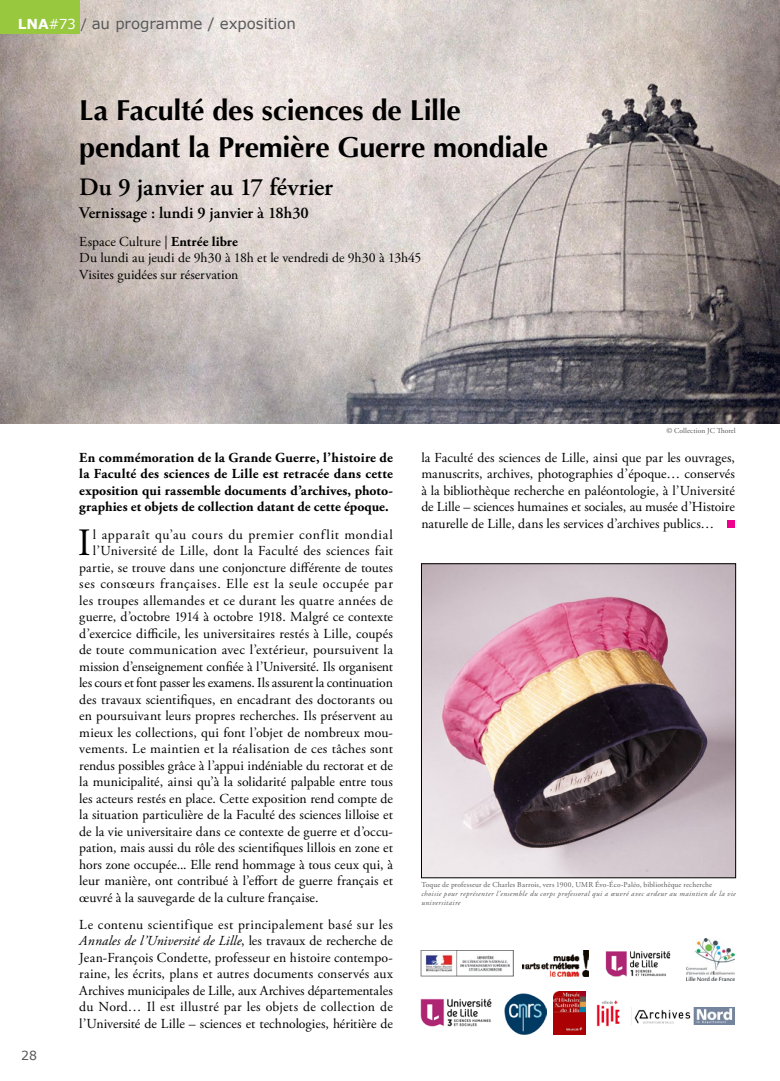
<style>
.page{position:relative;width:780px;height:1081px;background:#fff}
.page>*{position:absolute;margin:0;border:0;box-sizing:border-box;transform-origin:0 0}
.t1{font:38.62px "Adobe Garamond Pro";color:#000}
.t2{font:700 28.75px/37.5px "Optima";letter-spacing:-.01em;color:#000}
.t3{font:600 25px "Adobe Garamond Pro";letter-spacing:-.005em;color:#000}
.t4{font:600 16.25px "Adobe Garamond Pro";color:#000}
.t5{font:15px "Verdana";letter-spacing:-.005em;color:#58595b}
.t6{font:13.75px/16.5px "Adobe Garamond Pro";letter-spacing:.005em;color:#000;text-align:justify}
.t7{font:700 13.75px/16.5px "Adobe Garamond Pro";letter-spacing:.005em;color:#000;text-align:justify}
.t8{font:13.75px "Adobe Garamond Pro";letter-spacing:.025em;color:#000}
.t9{font:13.75px "Adobe Garamond Pro";letter-spacing:.05em;color:#000}
.t10{font:13.75px "Adobe Garamond Pro";letter-spacing:-.015em;color:#000}
.t11{font:12.5px "Verdana";color:#58595b}
.t12{font:7.5px "Adobe Garamond Pro";letter-spacing:.02em;color:#58595b}
.t13{font:italic 7.5px/9px "Adobe Garamond Pro";letter-spacing:.05em;color:#58595b}
.s1{font-weight:700;font-size:13.75px;color:#fff}
.s2{font-size:13.75px;color:#fff}
.s3{font-size:13.75px}
.s4{font-weight:700}
.s5{font-style:italic}
</style>
<div class="page">
<div style="left:727px;top:520px;width:8px;height:8px;background:#ec008c"></div>
<img style="left:0;top:0;width:780px;height:423px">
<img style="left:605px;top:951px;width:66px;height:26px">
<img style="left:686px;top:938px;width:49px;height:42px">
<img style="left:420px;top:950px;width:94px;height:26px">
<img style="left:522px;top:950px;width:66px;height:26px">
<img style="left:631px;top:1008px;width:104px;height:16px">
<img style="left:420px;top:998px;width:72px;height:29px">
<img style="left:596px;top:1000px;width:24px;height:27px">
<img style="left:553px;top:991px;width:32px;height:43px">
<img style="left:504px;top:993px;width:42px;height:42px">
<img style="left:423px;top:565px;width:310px;height:311px">
<div style="left:421px;top:563px;width:314px;height:315px;border:1px solid #000"></div>
<div style="left:0;top:0;width:79px;height:34px;background:#98c83d"></div>
<p class="t5" style="left:18px;top:13px;width:280px"><span class="s1">LNA</span><span class="s2">#73</span> <span class="s3">/</span> au programme / exposition</p>
<h2 class="t2" style="left:79px;top:92px;width:470px">La Faculté des sciences de Lille pendant la Première Guerre mondiale</h2>
<h3 class="t3" style="left:79px;top:173px;width:255px">Du 9 janvier au 17 février</h3>
<p class="t4" style="left:79px;top:204px;width:231px">Vernissage : lundi 9 janvier à 18h30</p>
<p class="t6" style="left:79px;top:233px;width:343px;text-align:left">Espace Culture | <span class="s4">Entrée libre<br></span>Du lundi au jeudi de 9h30 à 18h et le vendredi de 9h30 à 13h45<br>Visites guidées sur réservation</p>
<p class="t12" style="left:666px;top:426px;width:71px">© Collection JC Thorel</p>
<p class="t11" style="left:21px;top:1046px;width:17px">28</p>
<p class="t7" style="left:79px;top:449px;width:315px">En commémoration de la Grande Guerre, l’histoire de la Faculté des sciences de Lille est retracée dans cette exposition qui rassemble documents d’archives, photo&shy;graphies et objets de collection datant de cette époque.</p>
<h1 class="t1" style="left:78px;top:519px;width:15px">I</h1>
<p class="t9" style="left:93px;top:526px;width:301px">l apparaît qu’au cours du premier conflit mondial</p>
<p class="t6" style="left:93px;top:543px;width:301px">l’Université de Lille, dont la Faculté des sciences fait</p>
<p class="t6" style="left:79px;top:559px;width:315px">partie, se trouve dans une conjoncture différente de toutes</p>
<p class="t9" style="left:79px;top:575px;width:315px">ses consœurs françaises. Elle est la seule occupée par</p>
<p class="t8" style="left:79px;top:592px;width:315px">les troupes allemandes et ce durant les quatre années de</p>
<p class="t6" style="left:79px;top:609px;width:315px">guerre, d’octobre 1914 à octobre 1918. Malgré ce contexte</p>
<p class="t6" style="left:79px;top:625px;width:315px">d’exercice difficile, les universitaires restés à Lille, coupés</p>
<p class="t6" style="left:79px;top:642px;width:315px">de toute communication avec l’extérieur, poursuivent la</p>
<p class="t6" style="left:79px;top:658px;width:315px">mission d’enseignement confiée à l’Université. Ils organisent</p>
<p class="t10" style="left:79px;top:674px;width:315px">les cours et font passer les examens. Ils assurent la continuation</p>
<p class="t6" style="left:79px;top:691px;width:315px">des travaux scientifiques, en encadrant des doctorants ou</p>
<p class="t6" style="left:79px;top:708px;width:315px">en poursuivant leurs propres recherches. Ils préservent au</p>
<p class="t6" style="left:79px;top:724px;width:315px">mieux les collections, qui font l’objet de nombreux mou-</p>
<p class="t8" style="left:79px;top:740px;width:315px">vements. Le maintien et la réalisation de ces tâches sont</p>
<p class="t6" style="left:79px;top:757px;width:315px">rendus possibles grâce à l’appui indéniable du rectorat et de</p>
<p class="t6" style="left:79px;top:774px;width:315px">la municipalité, ainsi qu’à la solidarité palpable entre tous</p>
<p class="t6" style="left:79px;top:790px;width:315px">les acteurs restés en place. Cette exposition rend compte de</p>
<p class="t6" style="left:79px;top:807px;width:315px">la situation particulière de la Faculté des sciences lilloise et</p>
<p class="t6" style="left:79px;top:823px;width:315px">de la vie universitaire dans ce contexte de guerre et d’occu-</p>
<p class="t6" style="left:79px;top:840px;width:315px">pation, mais aussi du rôle des scientifiques lillois en zone et</p>
<p class="t6" style="left:79px;top:856px;width:315px">hors zone occupée... Elle rend hommage à tous ceux qui, à</p>
<p class="t6" style="left:79px;top:873px;width:315px">leur manière, ont contribué à l’effort de guerre français et</p>
<p class="t6" style="left:79px;top:889px;width:241px">œuvré à la sauvegarde de la culture française.</p>
<p class="t6" style="left:79px;top:916px;width:315px">Le contenu scientifique est principalement basé sur les <span class="s5">Annales de l’Université de Lille</span>, les travaux de recherche de Jean-François Condette, professeur en histoire contempo&shy;raine, les écrits, plans et autres documents conservés aux Archives municipales de Lille, aux Archives départementales du Nord… Il est illustré par les objets de collection de l’Université de Lille – sciences et technologies, héritière de</p>
<p class="t6" style="left:421px;top:450px;width:315px">la Faculté des sciences de Lille, ainsi que par les ouvrages, manuscrits, archives, photographies d’époque… conservés à la bibliothèque recherche en paléontologie, à l’Université de Lille – sciences humaines et sociales, au musée d’Histoire naturelle de Lille, dans les services d’archives publics…</p>
<p class="t12" style="left:421px;top:880px;width:292px">Toque de professeur de Charles Barrois, vers 1900, UMR Évo-Éco-Paléo, bibliothèque recherche</p>
<p class="t13" style="left:421px;top:889px;width:316px">choisie pour représenter l’ensemble du corps professoral qui a œuvré avec ardeur au maintien de la vie universitaire</p>
</div>
